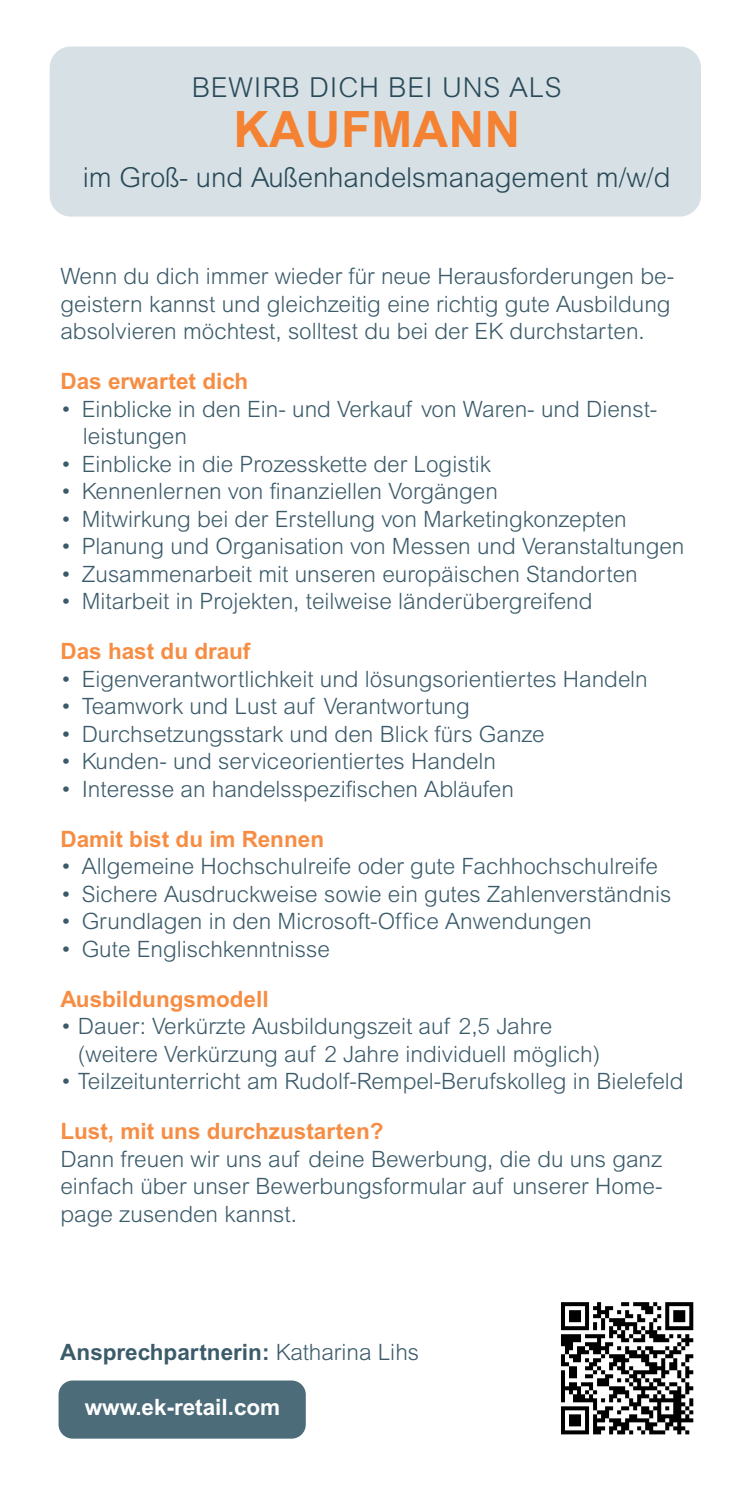
<style>
.page{position:relative;width:745px;height:1489px;background:#fff}
.page>*{position:absolute;margin:0;border:0;box-sizing:border-box;transform-origin:0 0}
.t1{font:700 50px "Arial";letter-spacing:.01em;color:#f48232}
.t2{font:300 27.5px "Arial MT Pro";color:#294a59}
.t3{font:300 27.5px "Arial MT Pro";letter-spacing:.03em;color:#294a59}
.t4{font:300 22.5px/27.5px "Arial MT Pro";color:#3b5b6a}
.t5{font:700 22.5px "Arial MT Pro";color:#f68d43}
.t6{font:700 22.5px "Arial MT Pro";color:#3b5b6a}
.t7{font:700 22.5px "Arial MT Pro";color:#fff}
.s1{font-weight:300}
</style>
<div class="page">
<div style="left:50px;top:46px;width:650px;height:170px;background:#d7e0e5;border-radius:21px"></div>
<div style="left:58px;top:1380px;width:247px;height:58px;background:#4c6c7a;border-radius:14px"></div>
<svg style="left:561px;top:1302px;width:131px;height:132px"></svg>
<p class="t3" style="left:192px;top:71px;width:371px">BEWIRB DICH BEI UNS ALS</p>
<h1 class="t1" style="left:233px;top:96px;width:288px">KAUFMANN</h1>
<p class="t2" style="left:83px;top:161px;width:589px">im Groß- und Außenhandelsmanagement m/w/d</p>
<p class="t4" style="left:60px;top:263px;width:615px">Wenn du dich immer wieder für neue Herausforderungen be&shy;geistern kannst und gleichzeitig eine richtig gute Ausbildung absolvieren möchtest, solltest du bei der EK durchstarten.</p>
<p class="t5" style="left:60px;top:368px;width:189px">Das erwartet dich</p>
<p class="t4" style="left:83px;top:396px;width:575px;text-indent:-22px">• Einblicke in den Ein- und Verkauf von Waren- und Dienst&shy;leistungen</p>
<p class="t4" style="left:60px;top:451px;width:432px">• Einblicke in die Prozesskette der Logistik</p>
<p class="t4" style="left:60px;top:478px;width:439px">• Kennenlernen von finanziellen Vorgängen</p>
<p class="t4" style="left:60px;top:506px;width:567px">• Mitwirkung bei der Erstellung von Marketingkonzepten</p>
<p class="t4" style="left:60px;top:533px;width:625px">• Planung und Organisation von Messen und Veranstaltungen</p>
<p class="t4" style="left:60px;top:561px;width:578px">• Zusammenarbeit mit unseren europäischen Standorten</p>
<p class="t4" style="left:60px;top:588px;width:533px">• Mitarbeit in Projekten, teilweise länderübergreifend</p>
<p class="t5" style="left:60px;top:638px;width:191px">Das hast du drauf</p>
<p class="t4" style="left:60px;top:666px;width:588px">• Eigenverantwortlichkeit und lösungsorientiertes Handeln</p>
<p class="t4" style="left:60px;top:693px;width:411px">• Teamwork und Lust auf Verantwortung</p>
<p class="t4" style="left:60px;top:720px;width:485px">• Durchsetzungsstark und den Blick fürs Ganze</p>
<p class="t4" style="left:60px;top:748px;width:437px">• Kunden- und serviceorientiertes Handeln</p>
<p class="t4" style="left:60px;top:775px;width:455px">• Interesse an handelsspezifischen Abläufen</p>
<p class="t5" style="left:60px;top:825px;width:265px">Damit bist du im Rennen</p>
<p class="t4" style="left:60px;top:853px;width:598px">• Allgemeine Hochschulreife oder gute Fachhochschulreife</p>
<p class="t4" style="left:60px;top:880px;width:612px">• Sichere Ausdruckweise sowie ein gutes Zahlenverständnis</p>
<p class="t4" style="left:60px;top:908px;width:532px">• Grundlagen in den Microsoft-Office Anwendungen</p>
<p class="t4" style="left:60px;top:935px;width:271px">• Gute Englischkenntnisse</p>
<p class="t5" style="left:60px;top:985px;width:210px">Ausbildungsmodell</p>
<p class="t4" style="left:78px;top:1013px;width:523px;text-indent:-18px">• Dauer: Verkürzte Ausbildungszeit auf 2,5 Jahre (weitere Verkürzung auf 2 Jahre individuell möglich)</p>
<p class="t4" style="left:60px;top:1068px;width:624px">• Teilzeitunterricht am Rudolf-Rempel-Berufskolleg in Bielefeld</p>
<p class="t5" style="left:60px;top:1118px;width:324px">Lust, mit uns durchzustarten?</p>
<p class="t4" style="left:60px;top:1145px;width:603px;text-align:justify">Dann freuen wir uns auf deine Bewerbung, die du uns ganz einfach über unser Bewerbungsformular auf unserer Home&shy;page zusenden kannst.</p>
<p class="t6" style="left:60px;top:1338px;width:360px">Ansprechpartnerin: <span class="s1">Katharina Lihs</span></p>
<p class="t7" style="left:85px;top:1393px;width:197px">www.ek-retail.com</p>
</div>
